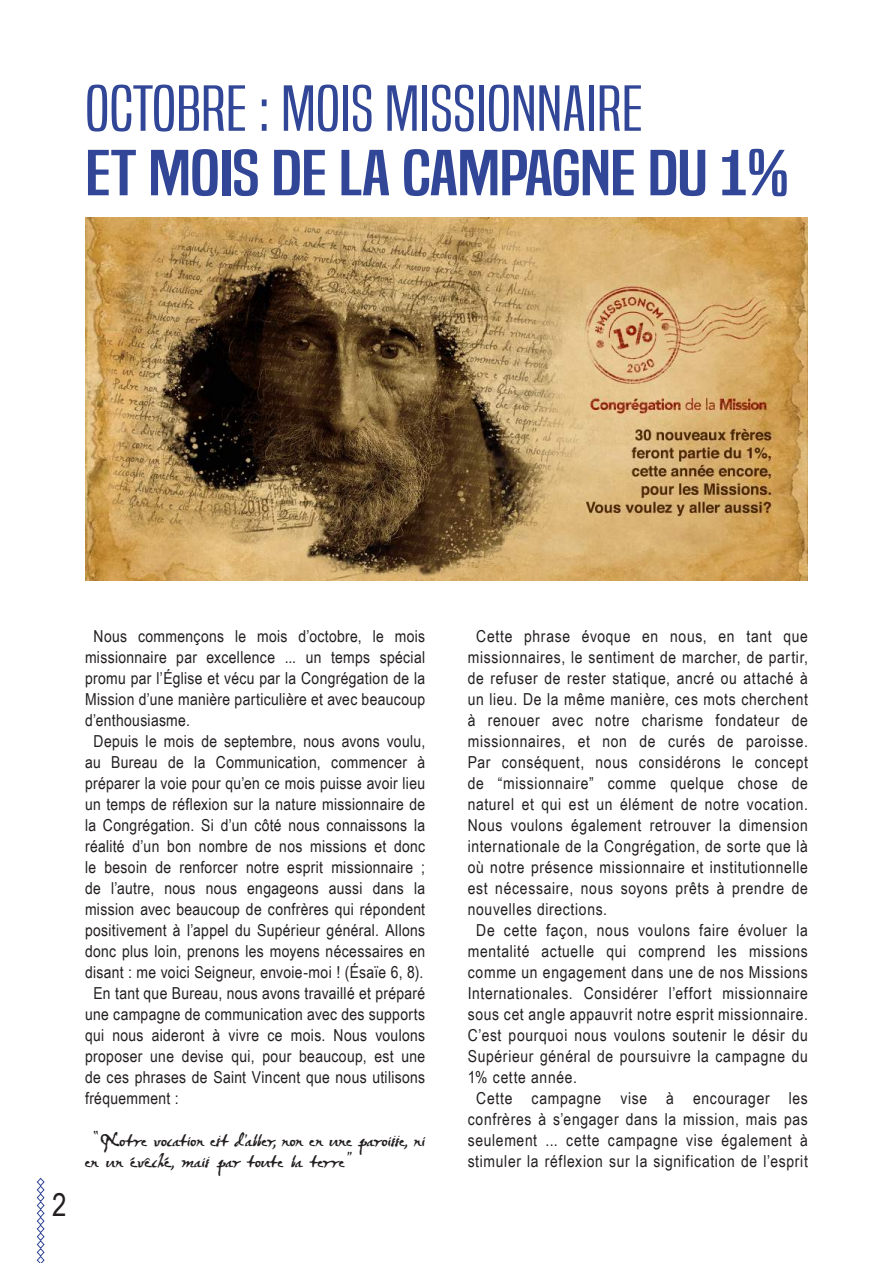
<style>
.page{position:relative;width:893px;height:1263px;background:#fff}
.page>*{position:absolute;margin:0;border:0;box-sizing:border-box;transform-origin:0 0}
.t1{font:60px "Built Titling Lt";color:#314697;scale:1.48 1}
.t2{font:60px "Built Titling Rg";letter-spacing:-.01em;color:#314697;scale:1.48 1}
.t3{font:31.5px "Arial Narrow";color:#231f20}
.t4{font:16.5px "Arial Narrow";letter-spacing:.035em;color:#231f20}
.t5{font:16.5px "Arial Narrow";letter-spacing:.015em;color:#231f20}
.t6{font:15px/21px "De Paul 3";letter-spacing:.01em;color:#231f20}
</style>
<div class="page">
<svg style="left:36px;top:1177px;width:9px;height:86px"></svg>
<img style="left:85px;top:218px;width:723px;height:363px">
<h1 class="t1" style="left:85px;top:73px;width:379px">OCTOBRE : MOIS MISSIONNAIRE</h1>
<h1 class="t2" style="left:85px;top:138px;width:477px">ET MOIS DE LA CAMPAGNE DU 1%</h1>
<h2 class="t3" style="left:52px;top:1181px;width:16px">2</h2>
<p class="t4" style="left:94px;top:624px;width:333px">Nous commençons le mois d’octobre, le mois</p>
<p class="t4" style="left:85px;top:645px;width:342px">missionnaire par excellence ... un temps spécial</p>
<p class="t4" style="left:85px;top:666px;width:342px">promu par l’Église et vécu par la Congrégation de la</p>
<p class="t4" style="left:85px;top:687px;width:342px">Mission d’une manière particulière et avec beaucoup</p>
<p class="t4" style="left:85px;top:708px;width:106px">d’enthousiasme.</p>
<p class="t4" style="left:94px;top:729px;width:333px">Depuis le mois de septembre, nous avons voulu,</p>
<p class="t4" style="left:85px;top:750px;width:342px">au Bureau de la Communication, commencer à</p>
<p class="t4" style="left:85px;top:771px;width:342px">préparer la voie pour qu’en ce mois puisse avoir lieu</p>
<p class="t4" style="left:85px;top:792px;width:342px">un temps de réflexion sur la nature missionnaire de</p>
<p class="t4" style="left:85px;top:813px;width:342px">la Congrégation. Si d’un côté nous connaissons la</p>
<p class="t4" style="left:85px;top:834px;width:342px">réalité d’un bon nombre de nos missions et donc</p>
<p class="t4" style="left:85px;top:855px;width:342px">le besoin de renforcer notre esprit missionnaire ;</p>
<p class="t4" style="left:85px;top:876px;width:342px">de l’autre, nous nous engageons aussi dans la</p>
<p class="t4" style="left:85px;top:897px;width:342px">mission avec beaucoup de confrères qui répondent</p>
<p class="t4" style="left:85px;top:918px;width:342px">positivement à l’appel du Supérieur général. Allons</p>
<p class="t4" style="left:85px;top:939px;width:342px">donc plus loin, prenons les moyens nécessaires en</p>
<p class="t4" style="left:85px;top:960px;width:340px">disant : me voici Seigneur, envoie-moi ! (Ésaïe 6, 8).</p>
<p class="t5" style="left:94px;top:981px;width:333px">En tant que Bureau, nous avons travaillé et préparé</p>
<p class="t4" style="left:85px;top:1002px;width:342px">une campagne de communication avec des supports</p>
<p class="t4" style="left:85px;top:1023px;width:342px">qui nous aideront à vivre ce mois. Nous voulons</p>
<p class="t4" style="left:85px;top:1044px;width:342px">proposer une devise qui, pour beaucoup, est une</p>
<p class="t4" style="left:85px;top:1065px;width:342px">de ces phrases de Saint Vincent que nous utilisons</p>
<p class="t4" style="left:85px;top:1086px;width:95px">fréquemment :</p>
<p class="t6" style="left:85px;top:1130px;width:342px;text-indent:9px">“Notre vocation est d’aller, non en une paroisse, ni en un évêché, mais par toute la terre ”</p>
<p class="t4" style="left:476px;top:624px;width:333px">Cette phrase évoque en nous, en tant que</p>
<p class="t4" style="left:468px;top:645px;width:342px">missionnaires, le sentiment de marcher, de partir,</p>
<p class="t4" style="left:468px;top:666px;width:342px">de refuser de rester statique, ancré ou attaché à</p>
<p class="t4" style="left:468px;top:687px;width:342px">un lieu. De la même manière, ces mots cherchent</p>
<p class="t4" style="left:468px;top:708px;width:342px">à renouer avec notre charisme fondateur de</p>
<p class="t4" style="left:468px;top:729px;width:342px">missionnaires, et non de curés de paroisse.</p>
<p class="t4" style="left:468px;top:750px;width:342px">Par conséquent, nous considérons le concept</p>
<p class="t4" style="left:468px;top:771px;width:342px">de “missionnaire” comme quelque chose de</p>
<p class="t4" style="left:468px;top:792px;width:342px">naturel et qui est un élément de notre vocation.</p>
<p class="t4" style="left:468px;top:813px;width:342px">Nous voulons également retrouver la dimension</p>
<p class="t4" style="left:468px;top:834px;width:342px">internationale de la Congrégation, de sorte que là</p>
<p class="t4" style="left:468px;top:855px;width:342px">où notre présence missionnaire et institutionnelle</p>
<p class="t4" style="left:468px;top:876px;width:342px">est nécessaire, nous soyons prêts à prendre de</p>
<p class="t4" style="left:468px;top:897px;width:141px">nouvelles directions.</p>
<p class="t4" style="left:476px;top:918px;width:333px">De cette façon, nous voulons faire évoluer la</p>
<p class="t4" style="left:468px;top:939px;width:342px">mentalité actuelle qui comprend les missions</p>
<p class="t4" style="left:468px;top:960px;width:342px">comme un engagement dans une de nos Missions</p>
<p class="t4" style="left:468px;top:981px;width:342px">Internationales. Considérer l’effort missionnaire</p>
<p class="t4" style="left:468px;top:1002px;width:342px">sous cet angle appauvrit notre esprit missionnaire.</p>
<p class="t4" style="left:468px;top:1023px;width:342px">C’est pourquoi nous voulons soutenir le désir du</p>
<p class="t4" style="left:468px;top:1044px;width:342px">Supérieur général de poursuivre la campagne du</p>
<p class="t4" style="left:468px;top:1065px;width:111px">1% cette année.</p>
<p class="t4" style="left:476px;top:1086px;width:333px">Cette campagne vise à encourager les</p>
<p class="t4" style="left:468px;top:1107px;width:342px">confrères à s’engager dans la mission, mais pas</p>
<p class="t4" style="left:468px;top:1128px;width:342px">seulement ... cette campagne vise également à</p>
<p class="t4" style="left:468px;top:1149px;width:342px">stimuler la réflexion sur la signification de l’esprit</p>
</div>
